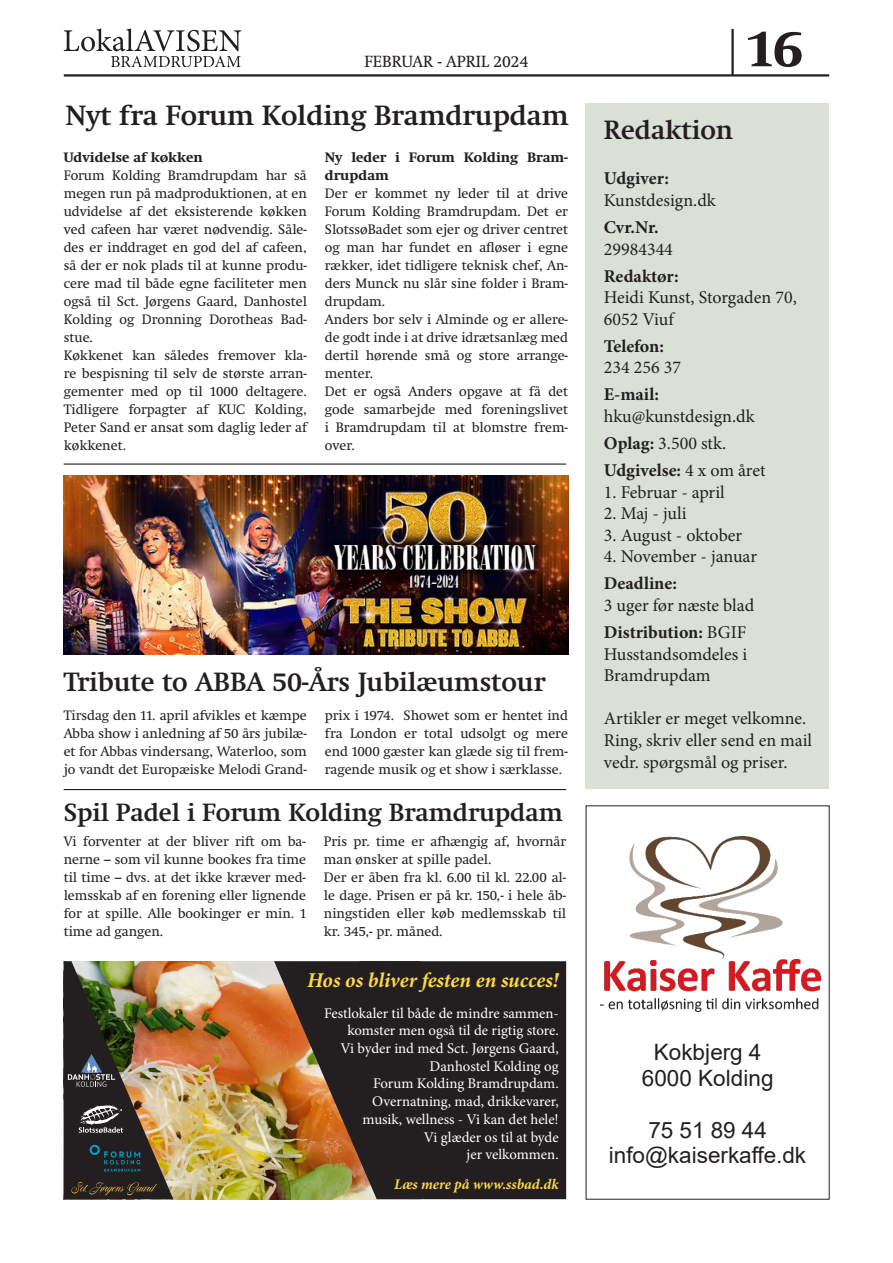
<style>
.page{position:relative;width:893px;height:1263px;background:#fff}
.page>*{position:absolute;margin:0;border:0;box-sizing:border-box;transform-origin:0 0}
.t1{font:700 52.5px "Swift Neue LT Pro";color:#231f20}
.t2{font:600 28.5px "Swift Neue LT Pro";letter-spacing:-.005em;color:#231f20}
.t3{font:600 27px "Swift Neue LT Pro";letter-spacing:-.005em;color:#231f20}
.t4{font:600 25.5px "Swift Neue LT Pro";letter-spacing:-.005em;color:#231f20}
.t5{font:22.5px/26.1px "Arial";color:#231f20;text-align:center}
.t6{font:italic 700 21.15px "Minion Pro";letter-spacing:-.005em;color:#ffd93e}
.t7{font:18px/21.6px "Minion Pro";color:#231f20}
.t8{font:700 18px "Minion Pro";color:#231f20}
.t9{font:16.5px "Swift Neue LT Pro";color:#231f20}
.t10{font:14.7px/17.7px "Minion Pro";color:#fff;text-align:right}
.t11{font:italic 700 14.7px "Minion Pro";color:#ffd93e}
.t12{font:13.95px/18px "Swift Neue LT Pro";color:#231f20}
.t13{font:700 13.95px/18px "Swift Neue LT Pro";color:#231f20}
.s1{font-weight:700}
</style>
<div class="page">
<hr style="left:64px;top:74px;width:765px;height:3px;background:#231f20">
<hr style="left:731px;top:29px;width:3px;height:47px;background:#231f20">
<svg style="left:64px;top:29px;width:177px;height:38px"></svg>
<img style="left:64px;top:476px;width:504px;height:179px">
<img style="left:173px;top:961px;width:101px;height:238px">
<svg style="left:274px;top:961px;width:292px;height:238px;fill:#231f20"></svg>
<img style="left:64px;top:961px;width:109px;height:238px">
<hr style="left:64px;top:463px;width:502px;height:2px;background:#231f20">
<hr style="left:64px;top:789px;width:502px;height:1px;background:#231f20">
<div style="left:586px;top:103px;width:243px;height:686px;background:#dae0d5"></div>
<svg style="left:600px;top:836px;width:221px;height:176px"></svg>
<p class="t9" style="left:365px;top:52px;width:165px">FEBRUAR - APRIL 2024</p>
<h2 class="t2" style="left:66px;top:99px;width:505px">Nyt fra Forum Kolding Bramdrupdam</h2>
<p class="t13" style="left:64px;top:148px;width:141px">Udvidelse af køkken</p>
<p class="t12" style="left:64px;top:166px;width:245px">Forum Kolding Bramdrupdam har så megen run på madproduktionen, at en udvidelse af det eksisterende køkken ved cafeen har været nødvendig. Såle&shy;des er inddraget en god del af cafeen, så der er nok plads til at kunne produ&shy;cere mad til både egne faciliteter men også til Sct. Jørgens Gaard, Danhostel Kolding og Dronning Dorotheas Bad&shy;stue.<br>Køkkenet kan således fremover kla&shy;re bespisning til selv de største arran&shy;gementer med op til 1000 deltagere.<br>Tidligere forpagter af KUC Kolding, Peter Sand er ansat som daglig leder af køkkenet.</p>
<p class="t13" style="left:325px;top:148px;width:245px">Ny leder i Forum Kolding Bram&shy;drupdam</p>
<p class="t12" style="left:325px;top:184px;width:245px">Der er kommet ny leder til at drive<br>Forum Kolding Bramdrupdam. Det er<br>SlotssøBadet som ejer og driver centret og man har fundet en afløser i egne rækker, idet tidligere teknisk chef, An&shy;ders Munck nu slår sine folder i Bram&shy;drupdam.<br>Anders bor selv i Alminde og er allere&shy;de godt inde i at drive idrætsanlæg med dertil hørende små og store arrange&shy;menter.<br>Det er også Anders opgave at få det gode samarbejde med foreningslivet i Bramdrupdam til at blomstre frem&shy;over.</p>
<h3 class="t3" style="left:64px;top:666px;width:483px">Tribute to ABBA 50-Års Jubilæumstour</h3>
<p class="t12" style="left:64px;top:706px;width:245px;text-align:justify">Tirsdag den 11. april afvikles et kæmpe Abba show i anledning af 50 års jubilæ&shy;et for Abbas vindersang, Waterloo, som jo vandt det Europæiske Melodi Grand-</p>
<p class="t12" style="left:325px;top:706px;width:245px;text-align:justify">prix i 1974. Showet som er hentet ind fra London er total udsolgt og mere end 1000 gæster kan glæde sig til frem&shy;ragende musik og et show i særklasse.</p>
<h3 class="t4" style="left:64px;top:797px;width:501px">Spil Padel i Forum Kolding Bramdrupdam</h3>
<p class="t12" style="left:64px;top:832px;width:244px;text-align:justify">Vi forventer at der bliver rift om ba&shy;nerne – som vil kunne bookes fra time til time – dvs. at det ikke kræver med&shy;lemsskab af en forening eller lignende for at spille. Alle bookinger er min. 1 time ad gangen.</p>
<p class="t12" style="left:324px;top:832px;width:244px">Pris pr. time er afhængig af, hvornår man ønsker at spille padel.<br>Der er åben fra kl. 6.00 til kl. 22.00 al&shy;le dage. Prisen er på kr. 150,- i hele åb&shy;ningstiden eller køb medlemsskab til kr. 345,- pr. måned.</p>
<h3 class="t6" style="left:307px;top:965px;width:253px">Hos os bliver festen en succes!</h3>
<p class="t10" style="left:324px;top:1004px;width:236px">Festlokaler til både de mindre sammen&shy;komster men også til de rigtig store.<br>Vi byder ind med Sct. Jørgens Gaard,<br>Danhostel Kolding og<br>Forum Kolding Bramdrupdam.<br>Overnatning, mad, drikkevarer,<br>musik, wellness - Vi kan det hele!<br>Vi glæder os til at byde<br>jer velkommen.</p>
<p class="t11" style="left:394px;top:1174px;width:166px">Læs mere på www.ssbad.dk</p>
<h1 class="t1" style="left:747px;top:18px;width:58px">16</h1>
<h3 class="t3" style="left:604px;top:114px;width:131px">Redaktion</h3>
<p class="t8" style="left:604px;top:166px;width:67px">Udgiver:</p>
<p class="t7" style="left:604px;top:189px;width:114px">Kunstdesign.dk</p>
<p class="t8" style="left:604px;top:214px;width:56px">Cvr.Nr.</p>
<p class="t7" style="left:604px;top:238px;width:71px">29984344</p>
<p class="t8" style="left:604px;top:263px;width:76px">Redaktør:</p>
<p class="t7" style="left:604px;top:287px;width:194px">Heidi Kunst, Storgaden 70,<br>6052 Viuf</p>
<p class="t8" style="left:604px;top:333px;width:62px">Telefon:</p>
<p class="t7" style="left:604px;top:357px;width:79px">234 256 37</p>
<p class="t8" style="left:604px;top:382px;width:57px">E-mail:</p>
<p class="t7" style="left:604px;top:403px;width:163px;line-height:27px">hku@kunstdesign.dk<br><span class="s1">Oplag:</span> 3.500 stk.<br><span class="s1">Udgivelse:</span> 4 x om året</p>
<p class="t7" style="left:604px;top:481px;width:123px">1. Februar - april</p>
<p class="t7" style="left:604px;top:503px;width:84px">2. Maj - juli</p>
<p class="t7" style="left:604px;top:524px;width:140px">3. August - oktober</p>
<p class="t7" style="left:604px;top:546px;width:155px">4. November - januar</p>
<p class="t8" style="left:604px;top:571px;width:75px">Deadline:</p>
<p class="t7" style="left:604px;top:592px;width:152px;line-height:27px">3 uger før næste blad<br><span class="s1">Distribution:</span> BGIF</p>
<p class="t7" style="left:604px;top:643px;width:145px">Husstandsomdeles i<br>Bramdrupdam</p>
<p class="t7" style="left:604px;top:708px;width:210px">Artikler er meget velkomne.<br>Ring, skriv eller send en mail vedr. spørgsmål og priser.</p>
<h3 class="t5" style="left:642px;top:1039px;width:133px">Kokbjerg 4<br>6000 Kolding</h3>
<h3 class="t5" style="left:609px;top:1117px;width:199px">75 51 89 44 info@kaiserkaffe.dk</h3>
</div>
